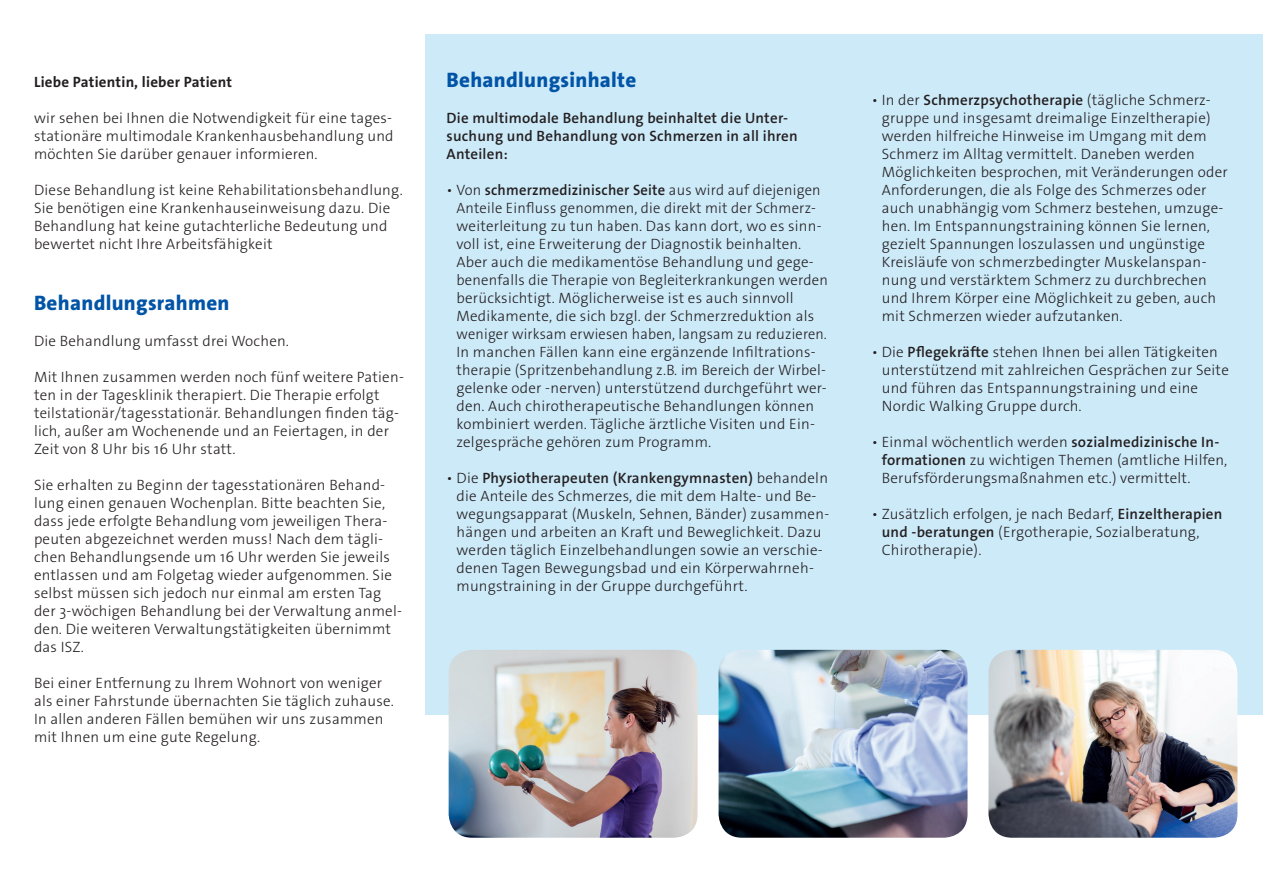
<style>
.page{position:relative;width:1263px;height:893px;background:#fff}
.page>*{position:absolute;margin:0;border:0;box-sizing:border-box;transform-origin:0 0}
.t1{font:800 21px "The Sans Os F";letter-spacing:.015em;color:#0154a6}
.t2{font:300 15px/18px "The Sans Os F";letter-spacing:.015em;color:#231f20}
.t3{font:600 15px/18px "The Sans Os F";letter-spacing:.015em;color:#231f20}
.t4{font:700 15px "The Sans Os F";letter-spacing:.015em;color:#231f20}
.s1{font-weight:600}
</style>
<div class="page">
<div style="left:425px;top:34px;width:838px;height:680px;background:#cdeaf9"></div>
<img style="left:718px;top:650px;width:249px;height:188px">
<img style="left:988px;top:650px;width:249px;height:188px">
<img style="left:449px;top:650px;width:249px;height:188px">
<p class="t4" style="left:34px;top:72px;width:200px">Liebe Patientin, lieber Patient</p>
<p class="t2" style="left:34px;top:109px;width:361px;text-align:justify">wir sehen bei Ihnen die Notwendigkeit für eine tages&shy;stationäre multimodale Krankenhausbehandlung und möchten Sie darüber genauer informieren.</p>
<p class="t2" style="left:34px;top:181px;width:370px">Diese Behandlung ist keine Rehabilitationsbehandlung.<br>Sie benötigen eine Krankenhauseinweisung dazu. Die Behandlung hat keine gutachterliche Bedeutung und bewertet nicht Ihre Arbeitsfähigkeit</p>
<h1 class="t1" style="left:34px;top:289px;width:197px">Behandlungsrahmen</h1>
<p class="t2" style="left:34px;top:332px;width:256px">Die Behandlung umfasst drei Wochen.</p>
<p class="t2" style="left:34px;top:368px;width:371px">Mit Ihnen zusammen werden noch fünf weitere Patien&shy;ten in der Tagesklinik therapiert. Die Therapie erfolgt teilstationär/tagesstationär. Behandlungen finden täg&shy;lich, außer am Wochenende und an Feiertagen, in der Zeit von 8 Uhr bis 16 Uhr statt.</p>
<p class="t2" style="left:34px;top:476px;width:369px">Sie erhalten zu Beginn der tagesstationären Behand&shy;lung einen genauen Wochenplan. Bitte beachten Sie, dass jede erfolgte Behandlung vom jeweiligen Thera&shy;peuten abgezeichnet werden muss! Nach dem tägli&shy;chen Behandlungsende um 16 Uhr werden Sie jeweils entlassen und am Folgetag wieder aufgenommen. Sie selbst müssen sich jedoch nur einmal am ersten Tag der 3-wöchigen Behandlung bei der Verwaltung anmel&shy;den. Die weiteren Verwaltungstätigkeiten übernimmt das ISZ.</p>
<p class="t2" style="left:34px;top:674px;width:362px">Bei einer Entfernung zu Ihrem Wohnort von weniger als einer Fahrstunde übernachten Sie täglich zuhause.<br>In allen anderen Fällen bemühen wir uns zusammen mit Ihnen um eine gute Regelung.</p>
<h1 class="t1" style="left:446px;top:66px;width:191px">Behandlungsinhalte</h1>
<p class="t3" style="left:446px;top:109px;width:353px">Die multimodale Behandlung beinhaltet die Unter&shy;suchung und Behandlung von Schmerzen in all ihren<br>Anteilen:</p>
<p class="t2" style="left:456px;top:181px;width:373px;text-indent:-10px">• Von <span class="s1">schmerzmedizinischer Seite</span> aus wird auf diejenigen Anteile Einfluss genommen, die direkt mit der Schmerz&shy;weiterleitung zu tun haben. Das kann dort, wo es sinn&shy;voll ist, eine Erweiterung der Diagnostik beinhalten.<br>Aber auch die medikamentöse Behandlung und gege&shy;benenfalls die Therapie von Begleiterkrankungen werden berücksichtigt. Möglicherweise ist es auch sinnvoll Medikamente, die sich bzgl. der Schmerzreduktion als weniger wirksam erwiesen haben, langsam zu reduzieren.<br>In manchen Fällen kann eine ergänzende Infiltrations&shy;therapie (Spritzenbehandlung z.B. im Bereich der Wirbel&shy;gelenke oder -nerven) unterstützend durchgeführt wer&shy;den. Auch chirotherapeutische Behandlungen können kombiniert werden. Tägliche ärztliche Visiten und Ein&shy;zelgespräche gehören zum Programm.</p>
<p class="t2" style="left:456px;top:469px;width:374px;text-indent:-10px">• Die <span class="s1">Physiotherapeuten (Krankengymnasten)</span> behandeln die Anteile des Schmerzes, die mit dem Halte- und Be&shy;wegungsapparat (Muskeln, Sehnen, Bänder) zusammen&shy;hängen und arbeiten an Kraft und Beweglichkeit. Dazu werden täglich Einzelbehandlungen sowie an verschie&shy;denen Tagen Bewegungsbad und ein Körperwahrneh&shy;mungstraining in der Gruppe durchgeführt.</p>
<p class="t2" style="left:882px;top:91px;width:348px;text-indent:-10px">• In der <span class="s1">Schmerzpsychotherapie</span> (tägliche Schmerz&shy;gruppe und insgesamt dreimalige Einzeltherapie) werden hilfreiche Hinweise im Umgang mit dem Schmerz im Alltag vermittelt. Daneben werden Möglichkeiten besprochen, mit Veränderungen oder Anforderungen, die als Folge des Schmerzes oder auch unabhängig vom Schmerz bestehen, umzuge&shy;hen. Im Entspannungstraining können Sie lernen, gezielt Spannungen loszulassen und ungünstige Kreisläufe von schmerzbedingter Muskelanspan&shy;nung und verstärktem Schmerz zu durchbrechen und Ihrem Körper eine Möglichkeit zu geben, auch mit Schmerzen wieder aufzutanken.</p>
<p class="t2" style="left:882px;top:343px;width:349px;text-indent:-10px">• Die <span class="s1">Pflegekräfte</span> stehen Ihnen bei allen Tätigkeiten unterstützend mit zahlreichen Gesprächen zur Seite und führen das Entspannungstraining und eine Nordic Walking Gruppe durch.</p>
<p class="t2" style="left:882px;top:433px;width:347px;text-indent:-10px">• Einmal wöchentlich werden <span class="s1">sozialmedizinische In&shy;formationen</span> zu wichtigen Themen (amtliche Hilfen,<br>Berufsförderungsmaßnahmen etc.) vermittelt.</p>
<p class="t2" style="left:882px;top:505px;width:342px;text-indent:-10px">• Zusätzlich erfolgen, je nach Bedarf, <span class="s1">Einzeltherapien und -beratungen</span> (Ergotherapie, Sozialberatung,<br>Chirotherapie).</p>
</div>
